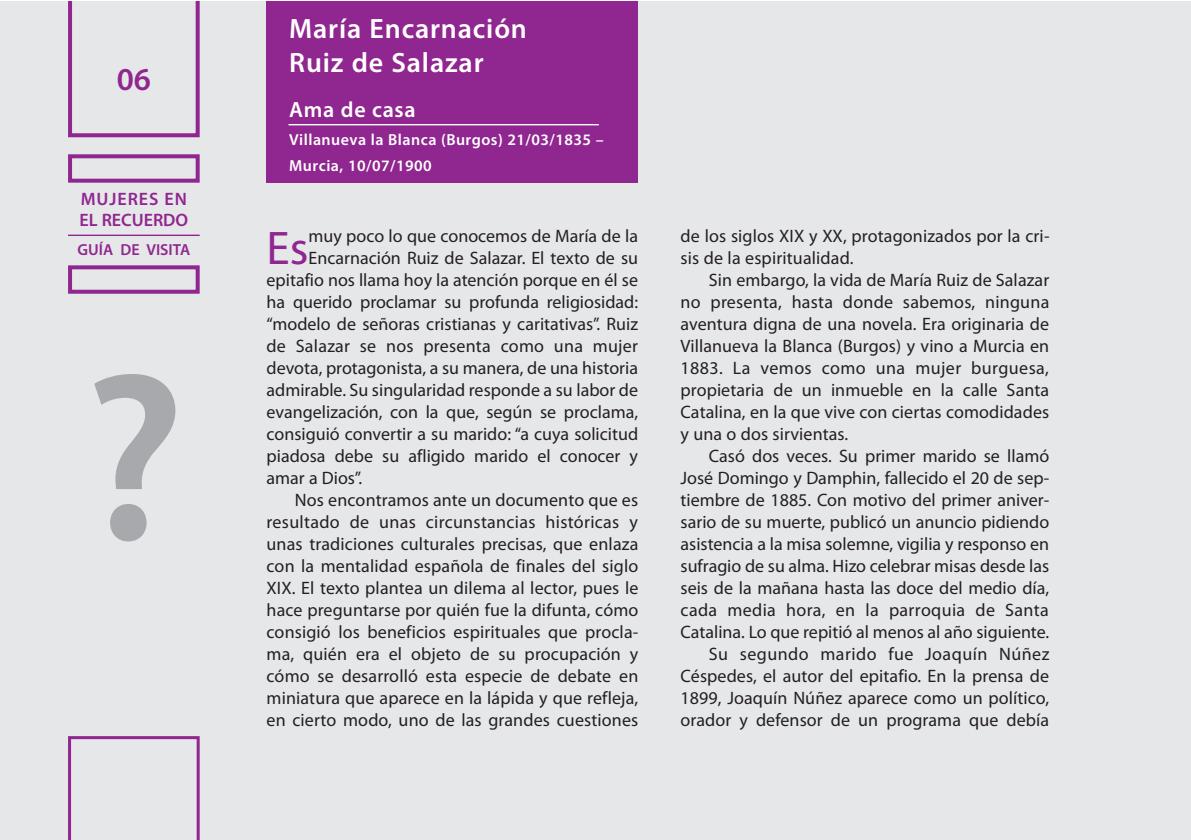
<style>
.page{position:relative;width:1191px;height:840px;background:#fff}
.page>*{position:absolute;margin:0;border:0;box-sizing:border-box;transform-origin:0 0}
.t1{font:600 240px "Myriad Pro";color:#a8a9ad}
.t2{font:47.4px "Myriad Pro";color:#90268f}
.t3{font:600 32px "Myriad Pro";color:#90268f}
.t4{font:600 28px/33.6px "Myriad Pro";letter-spacing:.03em;color:#fff}
.t5{font:600 22px "Myriad Pro";letter-spacing:.03em;color:#fff}
.t6{font:18px/22px "Myriad Pro";color:#231f20}
.t7{font:600 18px/21.6px "Myriad Pro";color:#90268f}
.t8{font:600 16px/25.2px "Myriad Pro";letter-spacing:.03em;color:#fff}
.t9{font:600 16px "Myriad Pro";color:#90268f}
</style>
<div class="page">
<div style="left:0;top:1px;width:1190px;height:838px;background:#e6e7e9"></div>
<div style="left:68px;top:154px;width:132px;height:28px;border:4px solid #90268f"></div>
<svg style="left:68px;top:1px;width:132px;height:136px"></svg>
<div style="left:68px;top:265px;width:132px;height:28px;border:4px solid #90268f"></div>
<hr style="left:68px;top:234px;width:132px;height:2px;background:#90268f">
<svg style="left:68px;top:736px;width:132px;height:103px"></svg>
<div style="left:266px;top:1px;width:372px;height:181px;background:#90268f"></div>
<hr style="left:288px;top:124px;width:311px;height:1px;background:#fff">
<h3 class="t3" style="left:117px;top:67px;width:36px">06</h3>
<p class="t7" style="left:79px;top:189px;width:110px">MUJERES EN<br>EL RECUERDO</p>
<p class="t9" style="left:78px;top:243px;width:114px">GUÍA DE VISITA</p>
<h1 class="t1" style="left:82px;top:368px;width:104px">?</h1>
<h3 class="t4" style="left:289px;top:14px;width:239px">María Encarnación<br>Ruiz de Salazar</h3>
<p class="t5" style="left:289px;top:102px;width:128px">Ama de casa</p>
<p class="t8" style="left:289px;top:129px;width:316px">Villanueva la Blanca (Burgos) 21/03/1835 –<br>Murcia, 10/07/1900</p>
<h2 class="t2" style="left:266px;top:230px;width:44px">Es</h2>
<p class="t6" style="left:308px;top:226px;width:331px">muy poco lo que conocemos de María de la</p>
<p class="t6" style="left:308px;top:248px;width:331px">Encarnación Ruiz de Salazar. El texto de su</p>
<p class="t6" style="left:266px;top:270px;width:373px">epitafio nos llama hoy la atención porque en él se</p>
<p class="t6" style="left:266px;top:292px;width:373px">ha querido proclamar su profunda religiosidad:</p>
<p class="t6" style="left:266px;top:314px;width:373px">“modelo de señoras cristianas y caritativas”. Ruiz</p>
<p class="t6" style="left:266px;top:336px;width:373px">de Salazar se nos presenta como una mujer</p>
<p class="t6" style="left:266px;top:358px;width:373px">devota, protagonista, a su manera, de una historia</p>
<p class="t6" style="left:266px;top:380px;width:373px">admirable. Su singularidad responde a su labor de</p>
<p class="t6" style="left:266px;top:402px;width:373px">evangelización, con la que, según se proclama,</p>
<p class="t6" style="left:266px;top:424px;width:373px">consiguió convertir a su marido: “a cuya solicitud</p>
<p class="t6" style="left:266px;top:446px;width:373px">piadosa debe su afligido marido el conocer y</p>
<p class="t6" style="left:266px;top:468px;width:97px">amar a Dios”.</p>
<p class="t6" style="left:295px;top:490px;width:345px">Nos encontramos ante un documento que es</p>
<p class="t6" style="left:266px;top:512px;width:373px">resultado de unas circunstancias históricas y</p>
<p class="t6" style="left:266px;top:534px;width:373px">unas tradiciones culturales precisas, que enlaza</p>
<p class="t6" style="left:266px;top:556px;width:373px">con la mentalidad española de finales del siglo</p>
<p class="t6" style="left:266px;top:578px;width:373px">XIX. El texto plantea un dilema al lector, pues le</p>
<p class="t6" style="left:266px;top:600px;width:373px">hace preguntarse por quién fue la difunta, cómo</p>
<p class="t6" style="left:266px;top:622px;width:373px">consigió los beneficios espirituales que procla-</p>
<p class="t6" style="left:266px;top:644px;width:373px">ma, quién era el objeto de su procupación y</p>
<p class="t6" style="left:266px;top:666px;width:373px">cómo se desarrolló esta especie de debate en</p>
<p class="t6" style="left:266px;top:688px;width:373px">miniatura que aparece en la lápida y que refleja,</p>
<p class="t6" style="left:266px;top:710px;width:373px">en cierto modo, uno de las grandes cuestiones</p>
<p class="t6" style="left:680px;top:226px;width:370px">de los siglos XIX y XX, protagonizados por la cri&shy;sis de la espiritualidad.</p>
<p class="t6" style="left:680px;top:270px;width:370px;text-align:justify;text-indent:28px">Sin embargo, la vida de María Ruiz de Salazar no presenta, hasta donde sabemos, ninguna aventura digna de una novela. Era originaria de Villanueva la Blanca (Burgos) y vino a Murcia en 1883. La vemos como una mujer burguesa, propietaria de un inmueble en la calle Santa Catalina, en la que vive con ciertas comodidades y una o dos sirvientas.</p>
<p class="t6" style="left:680px;top:446px;width:370px;text-align:right">Casó dos veces. Su primer marido se llamó José Domingo y Damphin, fallecido el 20 de sep&shy;tiembre de 1885. Con motivo del primer aniver&shy;sario de su muerte, publicó un anuncio pidiendo asistencia a la misa solemne, vigilia y responso en sufragio de su alma. Hizo celebrar misas desde las seis de la mañana hasta las doce del medio día, cada media hora, en la parroquia de Santa Catalina. Lo que repitió al menos al año siguiente.<br>Su segundo marido fue Joaquín Núñez Céspedes, el autor del epitafio. En la prensa de 1899, Joaquín Núñez aparece como un político, orador y defensor de un programa que debía</p>
</div>
